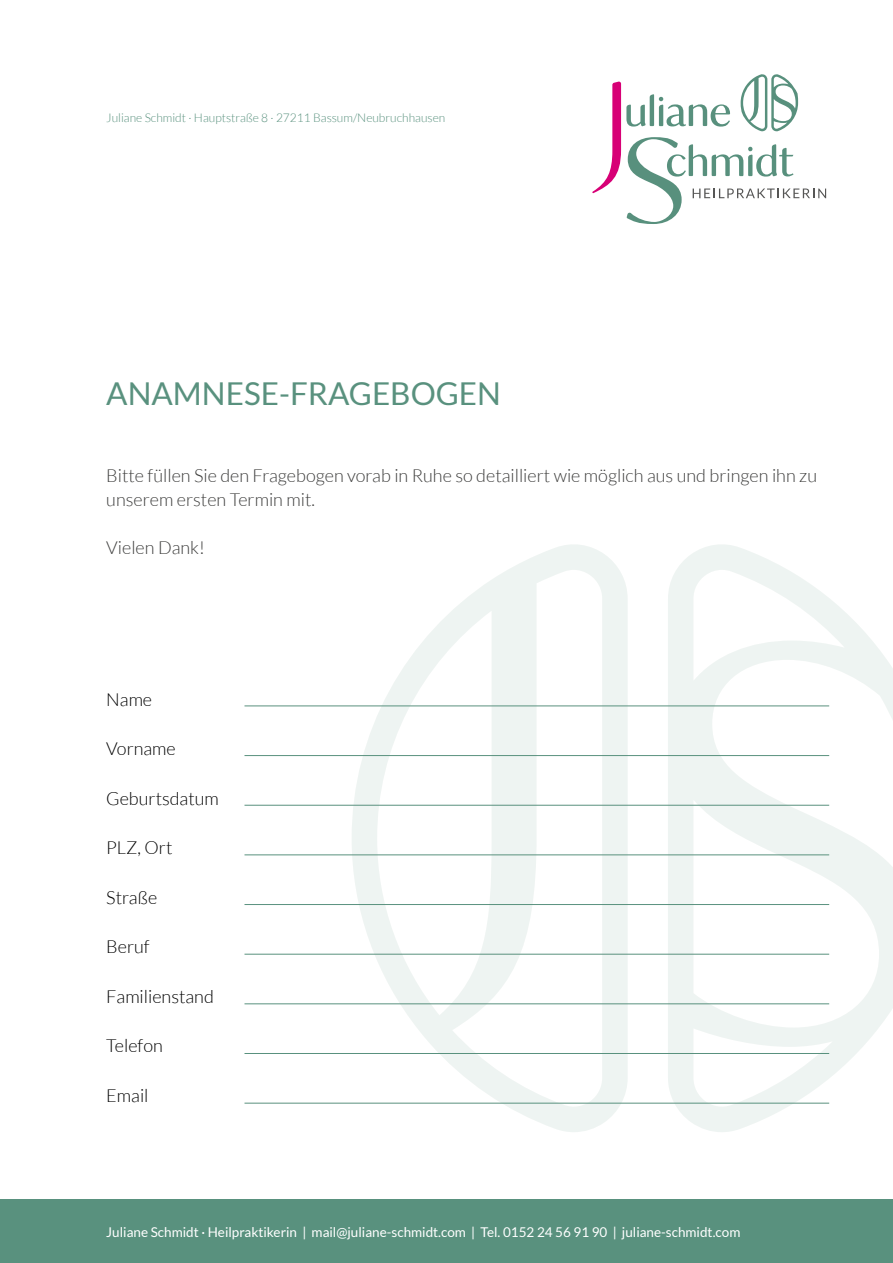
<style>
.page{position:relative;width:893px;height:1263px;background:#fff}
.page>*{position:absolute;margin:0;border:0;box-sizing:border-box;transform-origin:0 0}
.t1{font:31.5px "Lato";color:#59917e}
.t2{font:300 18px/24px "Lato";color:#3c3c3b}
.t3{font:300 18px "Lato";color:#000}
.t4{font:13.5px "Lato";color:#fff}
.t5{font:300 12px "Lato";color:#59917e}
</style>
<div class="page">
<div style="left:0;top:1199px;width:893px;height:64px;background:#59917e"></div>
<svg style="left:352px;top:544px;width:276px;height:588px"></svg>
<svg style="left:668px;top:545px;width:225px;height:587px"></svg>
<hr style="left:244px;top:705px;width:585px;height:1px;background:#59917e">
<hr style="left:244px;top:755px;width:585px;height:1px;background:#59917e">
<hr style="left:244px;top:805px;width:585px;height:1px;background:#59917e">
<hr style="left:244px;top:854px;width:585px;height:1px;background:#59917e">
<hr style="left:244px;top:904px;width:585px;height:1px;background:#59917e">
<hr style="left:244px;top:954px;width:585px;height:1px;background:#59917e">
<hr style="left:244px;top:1003px;width:585px;height:1px;background:#59917e">
<hr style="left:244px;top:1053px;width:585px;height:1px;background:#59917e">
<hr style="left:244px;top:1103px;width:585px;height:1px;background:#59917e">
<svg style="left:592px;top:74px;width:234px;height:150px"></svg>
<p class="t5" style="left:106px;top:111px;width:341px">Juliane Schmidt · Hauptstraße 8 · 27211 Bassum/Neubruchhausen</p>
<h1 class="t1" style="left:106px;top:376px;width:396px">ANAMNESE-FRAGEBOGEN</h1>
<p class="t2" style="left:106px;top:464px;width:712px">Bitte füllen Sie den Fragebogen vorab in Ruhe so detailliert wie möglich aus und bringen ihn zu unserem ersten Termin mit.</p>
<p class="t2" style="left:106px;top:536px;width:100px">Vielen Dank!</p>
<p class="t3" style="left:106px;top:689px;width:47px">Name</p>
<p class="t3" style="left:106px;top:739px;width:71px">Vorname</p>
<p class="t3" style="left:106px;top:788px;width:114px">Geburtsdatum</p>
<p class="t3" style="left:106px;top:838px;width:68px">PLZ, Ort</p>
<p class="t3" style="left:106px;top:887px;width:52px">Straße</p>
<p class="t3" style="left:106px;top:937px;width:45px">Beruf</p>
<p class="t3" style="left:106px;top:986px;width:109px">Familienstand</p>
<p class="t3" style="left:106px;top:1036px;width:58px">Telefon</p>
<p class="t3" style="left:106px;top:1085px;width:44px">Email</p>
<p class="t4" style="left:106px;top:1225px;width:636px">Juliane Schmidt · Heilpraktikerin | mail@juliane-schmidt.com | Tel. 0152 24 56 91 90 | juliane-schmidt.com</p>
</div>
